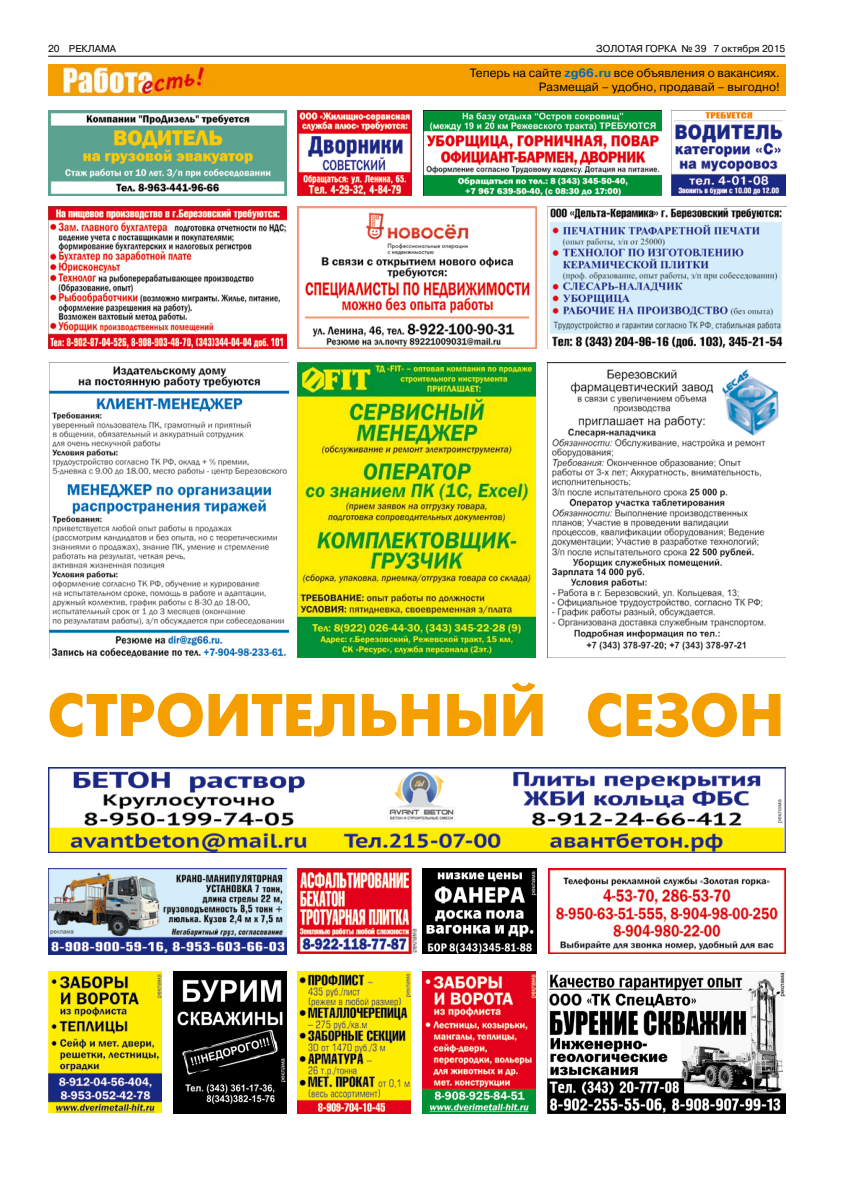
<style>
.page{position:relative;width:842px;height:1191px;background:#fff}
.page>*{position:absolute;margin:0;border:0;box-sizing:border-box;transform-origin:0 0}
.t1{font:60px "Futuris XC";color:#f49e00}
.t2{font:12px/14px "Pragmatica C";color:#000;text-align:right}
.t3{font:10px "Pragmatica C";color:#000}
.s1{font-weight:700;color:#006ab3}
</style>
<div class="page">
<hr style="left:48px;top:56px;width:737px;height:1px;background:#000">
<img style="left:50px;top:362px;width:238px;height:295px">
<img style="left:297px;top:362px;width:238px;height:295px">
<img style="left:672px;top:110px;width:113px;height:85px">
<img style="left:48px;top:65px;width:331px;height:31px">
<div style="left:379px;top:65px;width:406px;height:31px;background:#f49e00"></div>
<img style="left:298px;top:110px;width:113px;height:85px">
<img style="left:423px;top:110px;width:239px;height:85px">
<img style="left:48px;top:110px;width:238px;height:85px">
<img style="left:547px;top:362px;width:238px;height:295px">
<img style="left:298px;top:206px;width:238px;height:142px">
<img style="left:548px;top:206px;width:238px;height:142px">
<img style="left:48px;top:206px;width:239px;height:142px">
<img style="left:49px;top:767px;width:736px;height:85px">
<img style="left:298px;top:971px;width:113px;height:142px">
<img style="left:547px;top:971px;width:238px;height:142px">
<img style="left:422px;top:971px;width:114px;height:142px">
<img style="left:173px;top:971px;width:113px;height:142px">
<img style="left:48px;top:971px;width:114px;height:141px">
<img style="left:48px;top:869px;width:239px;height:85px">
<img style="left:298px;top:869px;width:118px;height:85px">
<img style="left:423px;top:869px;width:113px;height:85px">
<img style="left:548px;top:869px;width:238px;height:85px">
<p class="t3" style="left:48px;top:43px;width:29px">20 РЕКЛАМА</p>
<p class="t3" style="left:596px;top:43px;width:191px">золотая горка № 39 7 октября 2015</p>
<p class="t2" style="left:470px;top:65px;width:311px">Теперь на сайте <span class="s1">zg66.ru</span> все объявления о вакансиях.<br>Размещай – удобно, продавай – выгодно!</p>
<p class="t1" style="left:48px;top:682px;width:79px">СТРОИТЕЛЬ</p>
<p class="t1" style="left:398px;top:682px;width:388px">НЫЙ СЕЗОН</p>
</div>
